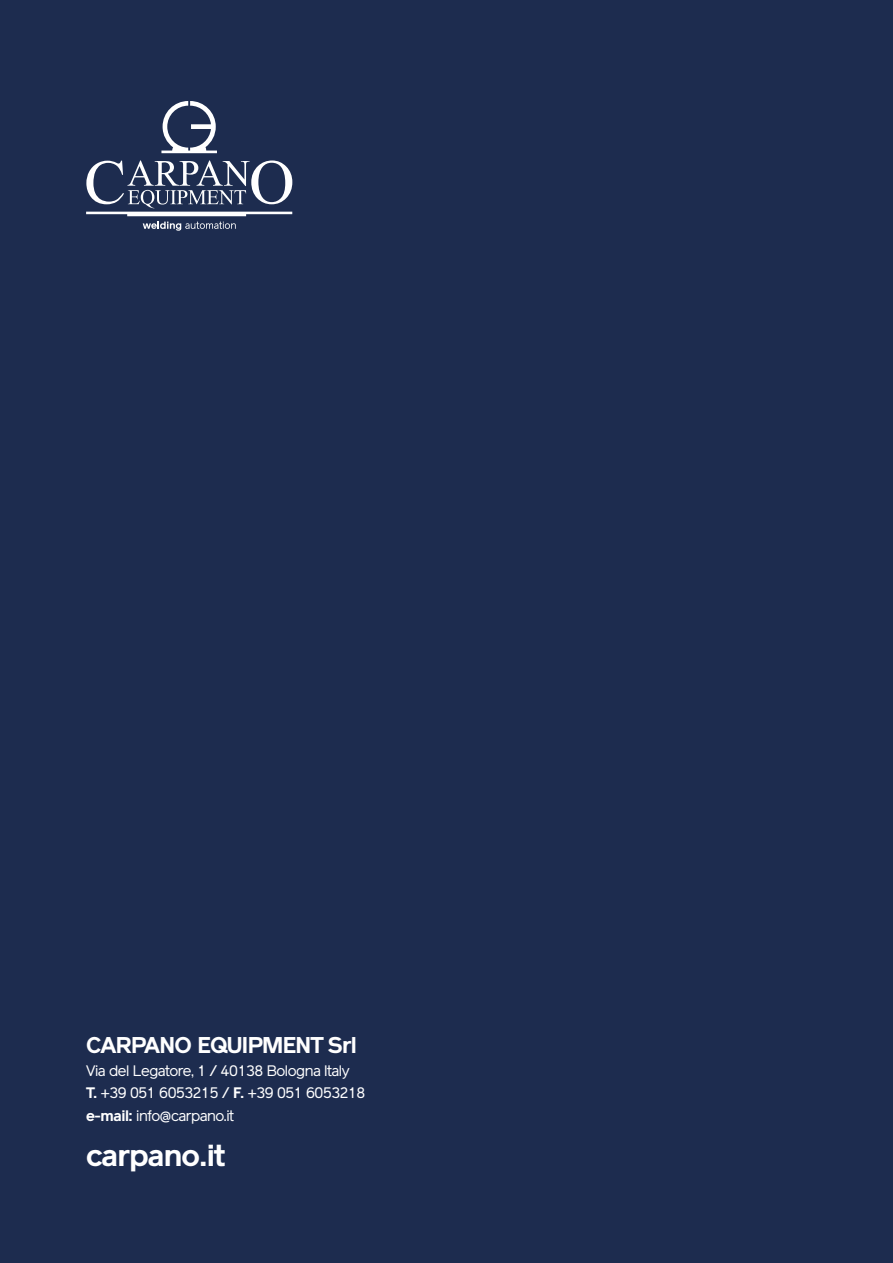
<style>
.page{position:relative;width:893px;height:1263px;background:#1d2c4f}
.page>*{position:absolute;margin:0;border:0;box-sizing:border-box;transform-origin:0 0}
.t1{font:700 30px "Reader";letter-spacing:-.03em;color:#fff}
.t2{font:700 22.5px "Reader";letter-spacing:-.03em;color:#fff}
.t3{font:15px/22.5px "Reader";letter-spacing:-.03em;color:#fff}
.s1{font-weight:700}
</style>
<div class="page">
<svg style="left:161px;top:101px;width:56px;height:52px"></svg>
<svg style="left:86px;top:160px;width:206px;height:56px"></svg>
<svg style="left:143px;top:222px;width:93px;height:9px"></svg>
<h2 class="t2" style="left:86px;top:1032px;width:272px">CARPANO EQUIPMENT Srl</h2>
<p class="t3" style="left:86px;top:1059px;width:281px">Via del Legatore, 1 / 40138 Bologna Italy<br><span class="s1">T.</span> +39 051 6053215 / <span class="s1">F.</span> +39 051 6053218 <span class="s1">e-mail:</span> info@carpano.it</p>
<h1 class="t1" style="left:86px;top:1138px;width:141px">carpano.it</h1>
</div>
